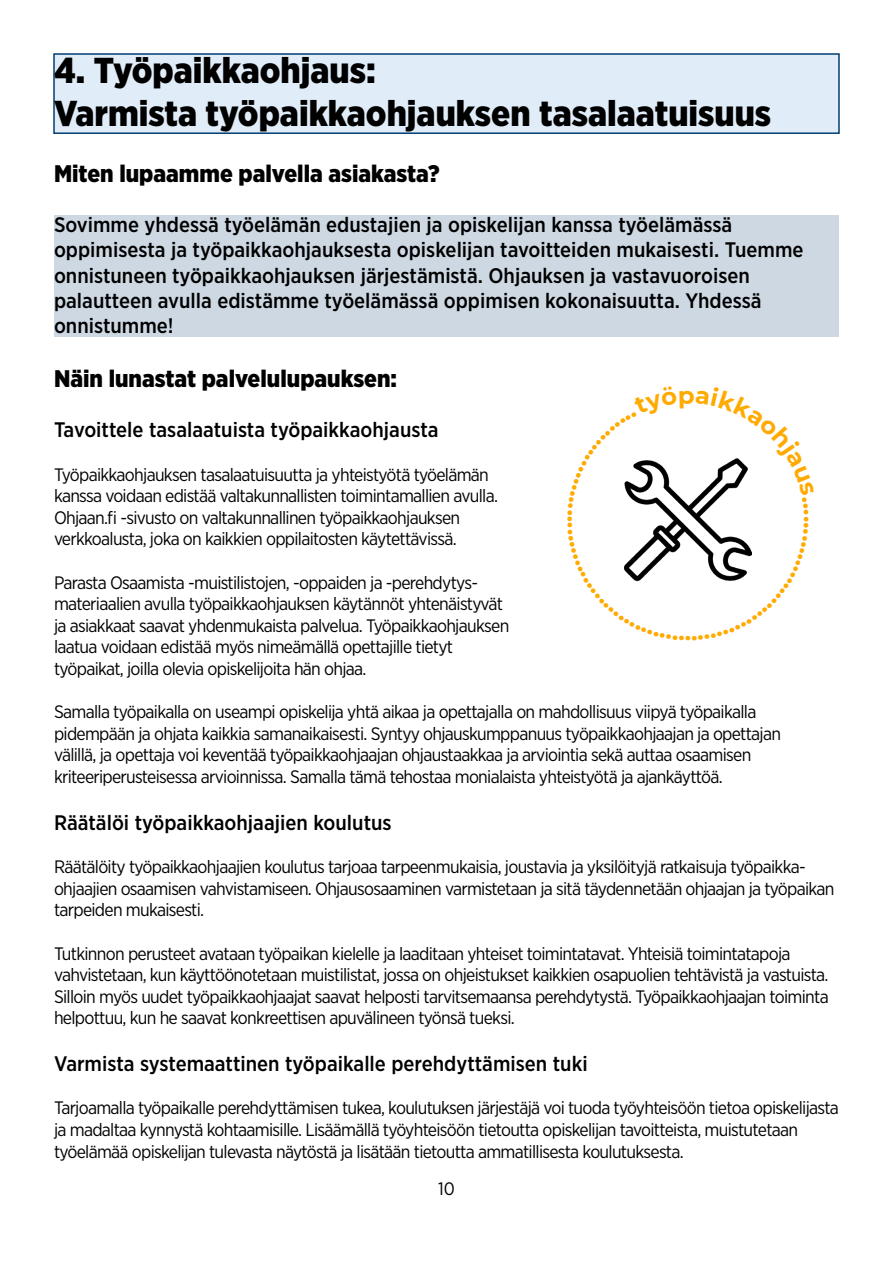
<style>
.page{position:relative;width:893px;height:1263px;background:#fff}
.page>*{position:absolute;margin:0;border:0;box-sizing:border-box;transform-origin:0 0}
.t1{font:900 36px/43.2px "Gotham Narrow";color:#000}
.t2{font:700 24.15px "Montserrat";color:#fa0}
.t3{font:900 24px "Gotham Narrow";color:#000}
.t4{font:500 21px/25.2px "Gotham Narrow";color:#000}
.t5{font:18px/21.6px "Gotham Narrow";letter-spacing:-.04em;color:#000}
</style>
<div class="page">
<div style="left:53px;top:53px;width:787px;height:81px;background:#e0ecf7;border:2px solid #023e73"></div>
<div style="left:54px;top:215px;width:785px;height:122px;background:#cdd8e3"></div>
<img style="left:668px;top:515px;width:38px;height:24px">
<svg style="left:692px;top:523px;width:60px;height:58px"></svg>
<svg style="left:624px;top:523px;width:60px;height:59px"></svg>
<svg style="left:624px;top:458px;width:124px;height:57px"></svg>
<h1 class="t1" style="left:54px;top:48px;width:719px">4. Työpaikkaohjaus:<br>Varmista työpaikkaohjauksen tasalaatuisuus</h1>
<h3 class="t3" style="left:54px;top:158px;width:387px">Miten lupaamme palvella asiakasta?</h3>
<p class="t4" style="left:54px;top:212px;width:751px">Sovimme yhdessä työelämän edustajien ja opiskelijan kanssa työelämässä oppimisesta ja työpaikkaohjauksesta opiskelijan tavoitteiden mukaisesti. Tuemme onnistuneen työpaikkaohjauksen järjestämistä. Ohjauksen ja vastavuoroisen palautteen avulla edistämme työelämässä oppimisen kokonaisuutta. Yhdessä onnistumme!</p>
<h3 class="t3" style="left:54px;top:363px;width:345px">Näin lunastat palvelulupauksen:</h3>
<p class="t4" style="left:54px;top:417px;width:386px">Tavoittele tasalaatuista työpaikkaohjausta</p>
<p class="t5" style="left:54px;top:463px;width:445px">Työpaikkaohjauksen tasalaatuisuutta ja yhteistyötä työelämän kanssa voidaan edistää valtakunnallisten toimintamallien avulla.<br>Ohjaan.fi -sivusto on valtakunnallinen työpaikkaohjauksen verkkoalusta, joka on kaikkien oppilaitosten käytettävissä.</p>
<p class="t5" style="left:54px;top:571px;width:457px">Parasta Osaamista -muistilistojen, -oppaiden ja -perehdytys&shy;materiaalien avulla työpaikkaohjauksen käytännöt yhtenäistyvät ja asiakkaat saavat yhdenmukaista palvelua. Työpaikkaohjauksen laatua voidaan edistää myös nimeämällä opettajille tietyt työpaikat, joilla olevia opiskelijoita hän ohjaa.</p>
<p class="t5" style="left:54px;top:701px;width:729px">Samalla työpaikalla on useampi opiskelija yhtä aikaa ja opettajalla on mahdollisuus viipyä työpaikalla pidempään ja ohjata kaikkia samanaikaisesti. Syntyy ohjauskumppanuus työpaikkaohjaajan ja opettajan välillä, ja opettaja voi keventää työpaikkaohjaajan ohjaustaakkaa ja arviointia sekä auttaa osaamisen kriteeriperusteisessa arvioinnissa. Samalla tämä tehostaa monialaista yhteistyötä ja ajankäyttöä.</p>
<p class="t4" style="left:54px;top:810px;width:339px">Räätälöi työpaikkaohjaajien koulutus</p>
<p class="t5" style="left:54px;top:856px;width:782px">Räätälöity työpaikkaohjaajien koulutus tarjoaa tarpeenmukaisia, joustavia ja yksilöityjä ratkaisuja työpaikka&shy;ohjaajien osaamisen vahvistamiseen. Ohjausosaaminen varmistetaan ja sitä täydennetään ohjaajan ja työpaikan tarpeiden mukaisesti.</p>
<p class="t5" style="left:54px;top:942px;width:776px">Tutkinnon perusteet avataan työpaikan kielelle ja laaditaan yhteiset toimintatavat. Yhteisiä toimintatapoja vahvistetaan, kun käyttöönotetaan muistilistat, jossa on ohjeistukset kaikkien osapuolien tehtävistä ja vastuista.<br>Silloin myös uudet työpaikkaohjaajat saavat helposti tarvitsemaansa perehdytystä. Työpaikkaohjaajan toiminta helpottuu, kun he saavat konkreettisen apuvälineen työnsä tueksi.</p>
<p class="t4" style="left:54px;top:1051px;width:535px">Varmista systemaattinen työpaikalle perehdyttämisen tuki</p>
<p class="t5" style="left:54px;top:1097px;width:786px">Tarjoamalla työpaikalle perehdyttämisen tukea, koulutuksen järjestäjä voi tuoda työyhteisöön tietoa opiskelijasta ja madaltaa kynnystä kohtaamisille. Lisäämällä työyhteisöön tietoutta opiskelijan tavoitteista, muistutetaan työelämää opiskelijan tulevasta näytöstä ja lisätään tietoutta ammatillisesta koulutuksesta.</p>
<h2 class="t2" style="left:546px;top:522px;width:8px;rotate:-90deg">.</h2>
<h2 class="t2" style="left:830px;top:516px;width:8px;rotate:90deg">.</h2>
<h2 class="t2" style="left:691px;top:662px;width:8px;rotate:-180deg">.</h2>
<p class="t5" style="left:438px;top:1177px;width:18px">10</p>
</div>
